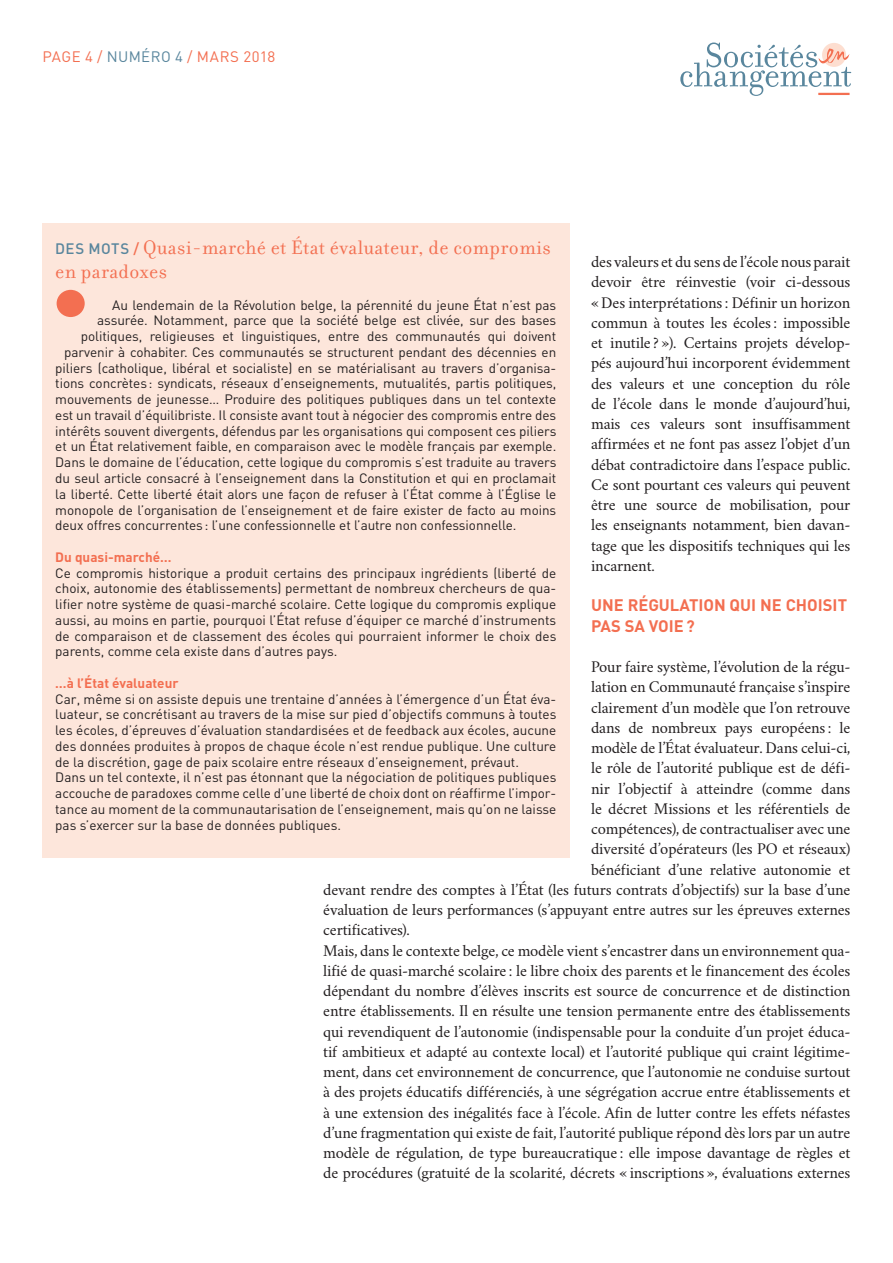
<style>
.page{position:relative;width:893px;height:1263px;background:#fff}
.page>*{position:absolute;margin:0;border:0;box-sizing:border-box;transform-origin:0 0}
.t1{font:21px/24px "Filosofia OT";letter-spacing:.02em;color:#f36f51}
.t2{font:16.5px/20.2px "Crimson";letter-spacing:-.01em;color:#231f20;text-align:justify}
.t3{font:700 16.5px/20.2px "DIN";color:#f36f51}
.t4{font:15px "DIN";letter-spacing:.025em;color:#f36f51}
.t5{font:13.5px/15.8px "DIN";letter-spacing:-.005em;color:#231f20;text-align:justify}
.t6{font:700 13.5px "DIN";color:#f36f51}
.s1{color:#59869d}
.s2{font-family:"DIN";font-weight:500;font-size:15px;color:#59869d}
.s3{font-family:"DIN";font-weight:500;font-size:15px}
</style>
<div class="page">
<svg style="left:680px;top:43px;width:171px;height:53px"></svg>
<div style="left:43px;top:223px;width:527px;height:635px;background:#fde6db"></div>
<div style="left:57px;top:290px;width:28px;height:27px;background:#f36f51;border-radius:50%"></div>
<p class="t4" style="left:43px;top:48px;width:234px">PAGE 4 / <span class="s1">Numéro 4</span> / mars 2018</p>
<h1 class="t1" style="left:55px;top:236px;width:497px"><span class="s2">DES M OTS</span> <span class="s3">/</span> Quasi-marché et État évaluateur, de compromis en paradoxes</h1>
<p class="t5" style="left:112px;top:297px;width:445px">Au lendemain de la Révolution belge, la pérennité du jeune État n’est pas</p>
<p class="t5" style="left:97px;top:313px;width:461px">assurée. Notamment, parce que la société belge est clivée, sur des bases</p>
<p class="t5" style="left:81px;top:329px;width:477px">politiques, religieuses et linguistiques, entre des communautés qui doivent</p>
<p class="t5" style="left:64px;top:344px;width:493px">parvenir à cohabiter. Ces communautés se structurent pendant des décennies en</p>
<p class="t5" style="left:55px;top:360px;width:502px">piliers (catholique, libéral et socialiste) en se matérialisant au travers d’organisa-</p>
<p class="t5" style="left:55px;top:376px;width:503px">tions concrètes: syndicats, réseaux d’enseignements, mutualités, partis politiques,</p>
<p class="t5" style="left:55px;top:392px;width:502px">mouvements de jeunesse… Produire des politiques publiques dans un tel contexte</p>
<p class="t5" style="left:55px;top:407px;width:502px">est un travail d’équilibriste. I l consiste avant tout à négocier des compromis entre des</p>
<p class="t5" style="left:55px;top:423px;width:503px">intérêts souvent divergents, défendus par les organisations qui composent ces piliers</p>
<p class="t5" style="left:55px;top:439px;width:503px">et un État relativement faible, en comparaison avec le modèle français par exemple.</p>
<p class="t5" style="left:55px;top:455px;width:503px">Dans le domaine de l’éducation, cette logique du compromis s’est traduite au travers</p>
<p class="t5" style="left:55px;top:470px;width:502px">du seul article consacré à l’enseignement dans la Constitution et qui en proclamait</p>
<p class="t5" style="left:55px;top:486px;width:503px">la liberté. Cette liberté était alors une façon de refuser à l’État comme à l’Église le</p>
<p class="t5" style="left:55px;top:502px;width:503px">monopole de l’organisation de l’enseignement et de faire exister de facto au moins</p>
<p class="t5" style="left:55px;top:518px;width:463px">deux offres concurrentes: l’une confessionnelle et l’autre non confessionnelle.</p>
<p class="t6" style="left:55px;top:548px;width:118px">DU QUASI-MARCHÉ…</p>
<p class="t5" style="left:55px;top:565px;width:503px">Ce compromis historique a produit certains des principaux ingrédients (liberté de choix, autonomie des établissements) permettant de nombreux chercheurs de qua&shy;lifier notre système de quasi-marché scolaire. Cette logique du compromis explique aussi, au moins en partie, pourquoi l’État refuse d’équiper ce marché d’instruments de comparaison et de classement des écoles qui pourraient informer le choix des parents, comme cela existe dans d’autres pays.</p>
<p class="t6" style="left:55px;top:674px;width:125px">…À L’ÉTAT ÉVALUATEUR</p>
<p class="t5" style="left:55px;top:691px;width:503px;text-align:left">Car, même si on assiste depuis une trentaine d’années à l’émergence d’un État éva&shy;luateur, se concrétisant au travers de la mise sur pied d’objectifs communs à toutes les écoles, d’épreuves d’évaluation standardisées et de feedback aux écoles, aucune des données produites à propos de chaque école n’est rendue publique. U ne culture de la discrétion, gage de paix scolaire entre réseaux d’enseignement, prévaut.<br>Dans un tel contexte, il n’est pas étonnant que la négociation de politiques publiques accouche de paradoxes comme celle d’une liberté de choix dont on réaffirme l’impor&shy;tance au moment de la communautarisation de l’enseignement, mais qu’on ne laisse pas s’exercer sur la base de données publiques.</p>
<p class="t2" style="left:591px;top:250px;width:261px">des valeurs et du sens de l’école nous parait devoir être réinvestie (voir ci-dessous « Des interprétations : Définir un horizon commun à toutes les écoles : impossible et inutile ? »). Certains projets dévelop&shy;pés aujourd’hui incorporent évidemment des valeurs et une conception du rôle de l’école dans le monde d’aujourd’hui, mais ces valeurs sont insuffisamment affirmées et ne font pas assez l’objet d’un débat contradictoire dans l’espace public.<br>Ce sont pourtant ces valeurs qui peuvent être une source de mobilisation, pour les enseignants notamment, bien davan&shy;tage que les dispositifs techniques qui les incarnent.</p>
<p class="t3" style="left:591px;top:595px;width:257px">UNE RÉGULATION QUI NE CHOISIT<br>PAS SA VOIE?</p>
<p class="t2" style="left:591px;top:655px;width:261px">Pour faire système, l’évolution de la régu-</p>
<p class="t2" style="left:591px;top:675px;width:261px">lation en Communauté française s’inspire</p>
<p class="t2" style="left:591px;top:695px;width:261px">clairement d’un modèle que l’on retrouve</p>
<p class="t2" style="left:591px;top:715px;width:261px">dans de nombreux pays européens : le</p>
<p class="t2" style="left:591px;top:735px;width:261px">modèle de l’État évaluateur. Dans celui-ci,</p>
<p class="t2" style="left:591px;top:756px;width:261px">le rôle de l’autorité publique est de défi-</p>
<p class="t2" style="left:591px;top:776px;width:261px">nir l’objectif à atteindre (comme dans</p>
<p class="t2" style="left:591px;top:796px;width:261px">le décret Missions et les référentiels de</p>
<p class="t2" style="left:591px;top:816px;width:261px">compétences), de contractualiser avec une</p>
<p class="t2" style="left:591px;top:837px;width:261px">diversité d’opérateurs (les PO et réseaux)</p>
<p class="t2" style="left:591px;top:857px;width:261px">bénéficiant d’une relative autonomie et</p>
<p class="t2" style="left:323px;top:877px;width:529px">devant rendre des comptes à l’État (les futurs contrats d’objectifs) sur la base d’une</p>
<p class="t2" style="left:323px;top:897px;width:529px">évaluation de leurs performances (s’appuyant entre autres sur les épreuves externes</p>
<p class="t2" style="left:323px;top:918px;width:88px">certificatives).</p>
<p class="t2" style="left:323px;top:938px;width:529px">Mais, dans le contexte belge, ce modèle vient s’encastrer dans un environnement qua-</p>
<p class="t2" style="left:323px;top:958px;width:529px">lifié de quasi-marché scolaire : le libre choix des parents et le financement des écoles</p>
<p class="t2" style="left:323px;top:978px;width:529px">dépendant du nombre d’élèves inscrits est source de concurrence et de distinction</p>
<p class="t2" style="left:323px;top:999px;width:529px">entre établissements. Il en résulte une tension permanente entre des établissements</p>
<p class="t2" style="left:323px;top:1019px;width:529px">qui revendiquent de l’autonomie (indispensable pour la conduite d’un projet éduca-</p>
<p class="t2" style="left:323px;top:1039px;width:529px">tif ambitieux et adapté au contexte local) et l’autorité publique qui craint légitime-</p>
<p class="t2" style="left:323px;top:1059px;width:529px">ment, dans cet environnement de concurrence, que l’autonomie ne conduise surtout</p>
<p class="t2" style="left:323px;top:1080px;width:529px">à des projets éducatifs différenciés, à une ségrégation accrue entre établissements et</p>
<p class="t2" style="left:323px;top:1100px;width:529px">à une extension des inégalités face à l’école. Afin de lutter contre les effets néfastes</p>
<p class="t2" style="left:323px;top:1120px;width:529px">d’une fragmentation qui existe de fait, l’autorité publique répond dès lors par un autre</p>
<p class="t2" style="left:323px;top:1140px;width:529px">modèle de régulation, de type bureaucratique : elle impose davantage de règles et</p>
<p class="t2" style="left:323px;top:1161px;width:529px">de procédures (gratuité de la scolarité, décrets « inscriptions », évaluations externes</p>
</div>
